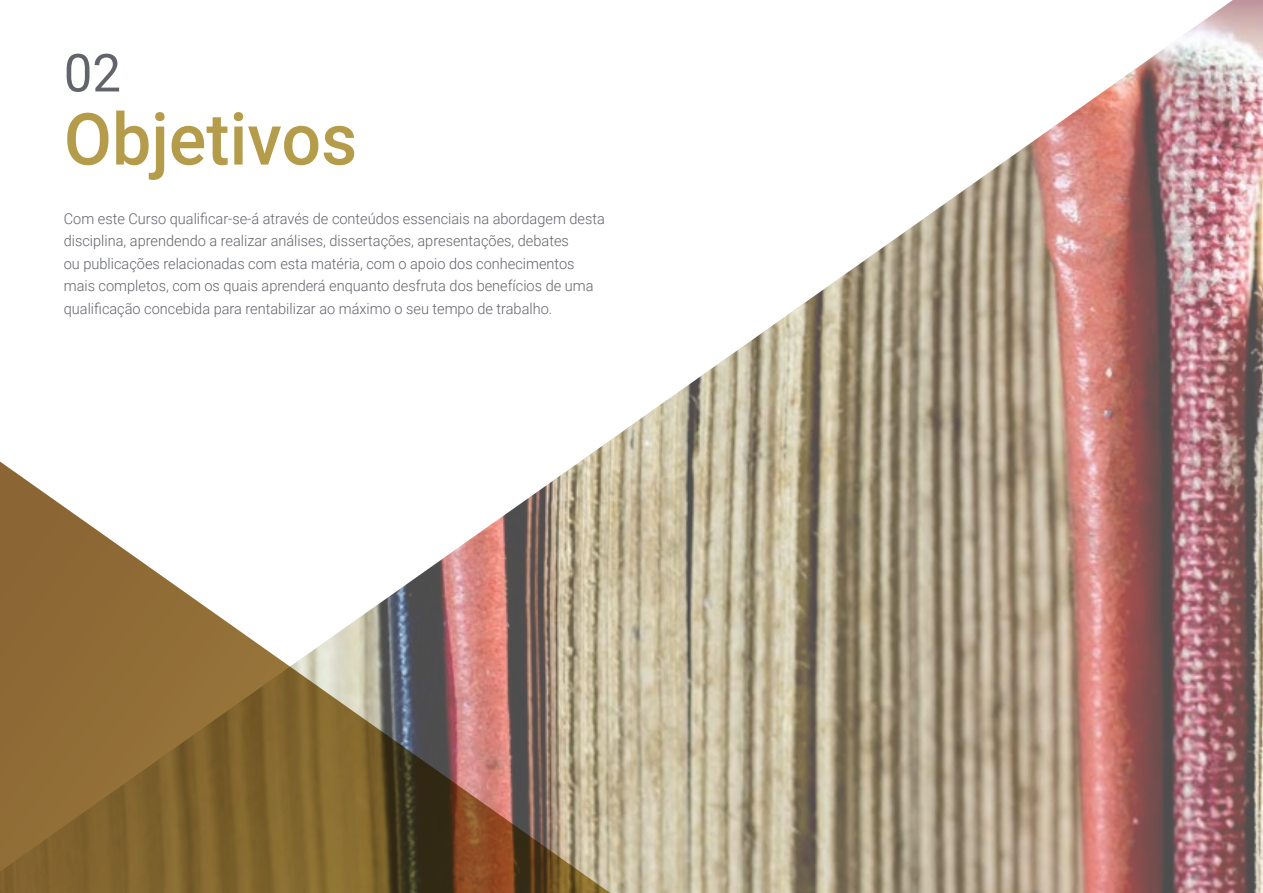
<style>
.page{position:relative;width:1263px;height:893px;background:#fff}
.page>*{position:absolute;margin:0;border:0;box-sizing:border-box;transform-origin:0 0}
.t1{font:500 72px "Roboto";color:#b49c4b}
.t2{font:52.5px "Roboto";color:#61646a}
.t3{font:300 15px/22.5px "Roboto";color:#61646a}
</style>
<div class="page">
<img style="left:602px;top:0;width:661px;height:893px">
<svg style="left:0;top:446px;width:640px;height:447px"></svg>
<h2 class="t2" style="left:64px;top:36px;width:59px">02</h2>
<h1 class="t1" style="left:64px;top:89px;width:295px">Objetivos</h1>
<p class="t3" style="left:64px;top:207px;width:543px">Com este Curso qualificar-se-á através de conteúdos essenciais na abordagem desta disciplina, aprendendo a realizar análises, dissertações, apresentações, debates<br>ou publicações relacionadas com esta matéria, com o apoio dos conhecimentos mais completos, com os quais aprenderá enquanto desfruta dos benefícios de uma qualificação concebida para rentabilizar ao máximo o seu tempo de trabalho.</p>
</div>
